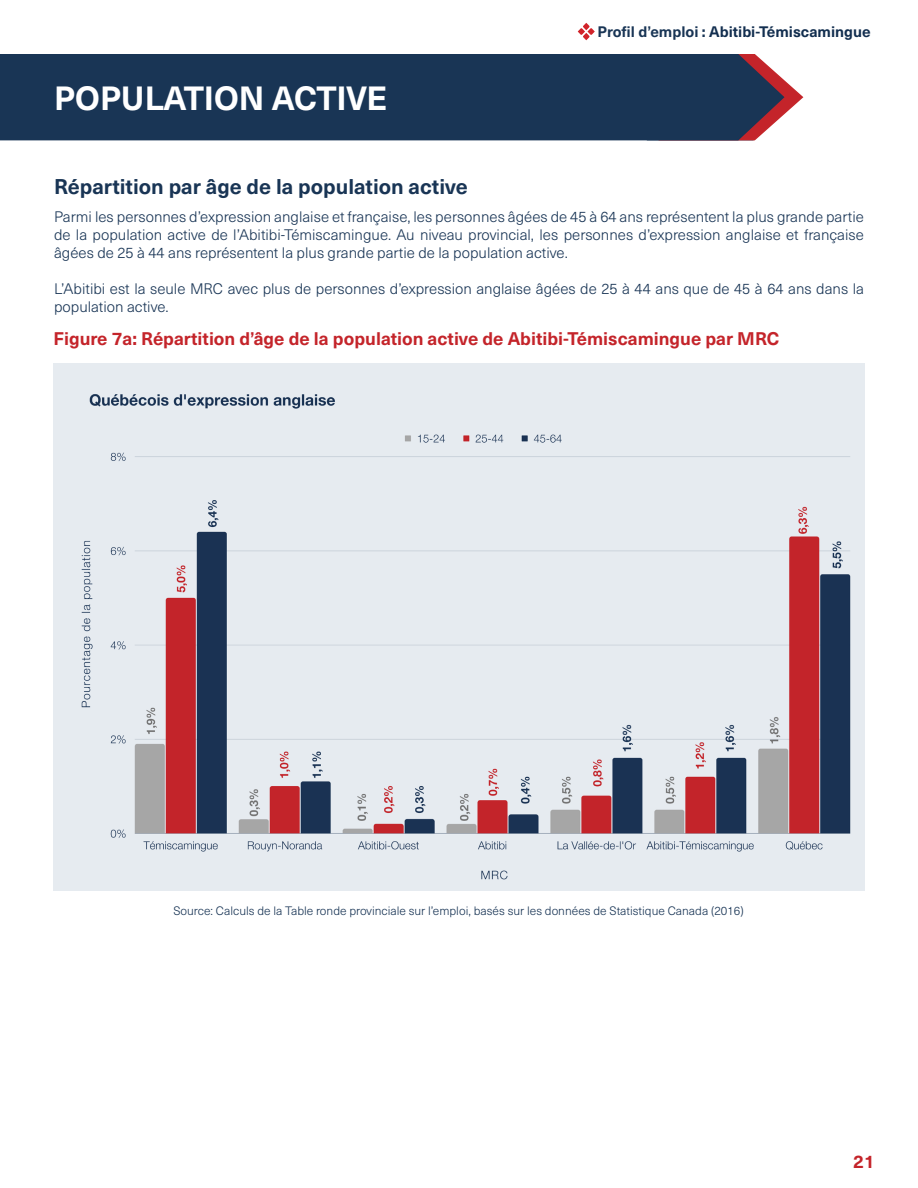
<style>
.page{position:relative;width:918px;height:1188px;background:#fff}
.page>*{position:absolute;margin:0;border:0;box-sizing:border-box;transform-origin:0 0}
.t1{font:700 33px "Neue Haas Unica W1 G";letter-spacing:-.005em;color:#fff}
.t2{font:700 21px "Neue Haas Unica W1 G";color:#193555}
.t3{font:700 18px "Neue Haas Unica W1 G";color:#c4242a}
.t4{font:300 15px/18px "Neue Haas Unica W1 G";color:#193555;text-align:justify}
.t5{font:700 15px "Neue Haas Unica W1 G";color:#122e4f}
.t6{font:300 12px "Neue Haas Unica W1 G";color:#193555}
.s1{color:#193555}
.s2{color:#fff}
</style>
<div class="page">
<div style="left:0;top:54px;width:754px;height:86px;background:#193555"></div>
<svg style="left:600px;top:54px;width:204px;height:87px"></svg>
<svg style="left:578px;top:23px;width:17px;height:17px"></svg>
<img style="left:54px;top:364px;width:810px;height:527px">
<p class="t1" style="left:54px;top:73px;width:335px">POPULATION ACTIVE</p>
<p class="t2" style="left:54px;top:171px;width:415px">Répartition par âge de la population active</p>
<p class="t5" style="left:598px;top:21px;width:322px"><span class="s1">Profil d’emploi :</span> Abitibi-Témiscamingue<span class="s2">ère-Ap</span></p>
<p class="t4" style="left:54px;top:207px;width:811px">Parmi les personnes d’expression anglaise et française, les personnes âgées de 45 à 64 ans représentent la plus grande partie de la population active de l’Abitibi-Témiscamingue. Au niveau provincial, les personnes d’expression anglaise et française âgées de 25 à 44 ans représentent la plus grande partie de la population active.</p>
<p class="t4" style="left:54px;top:279px;width:812px">L’Abitibi est la seule MRC avec plus de personnes d’expression anglaise âgées de 25 à 44 ans que de 45 à 64 ans dans la population active.</p>
<p class="t3" style="left:54px;top:325px;width:727px">Figure 7a: Répartition d’âge de la population active de Abitibi-Témiscamingue par MRC</p>
<p class="t6" style="left:173px;top:902px;width:572px">Source: Calculs de la Table ronde provinciale sur l’emploi, basés sur les données de Statistique Canada (2016)</p>
<p class="t3" style="left:853px;top:1148px;width:23px">21</p>
</div>
